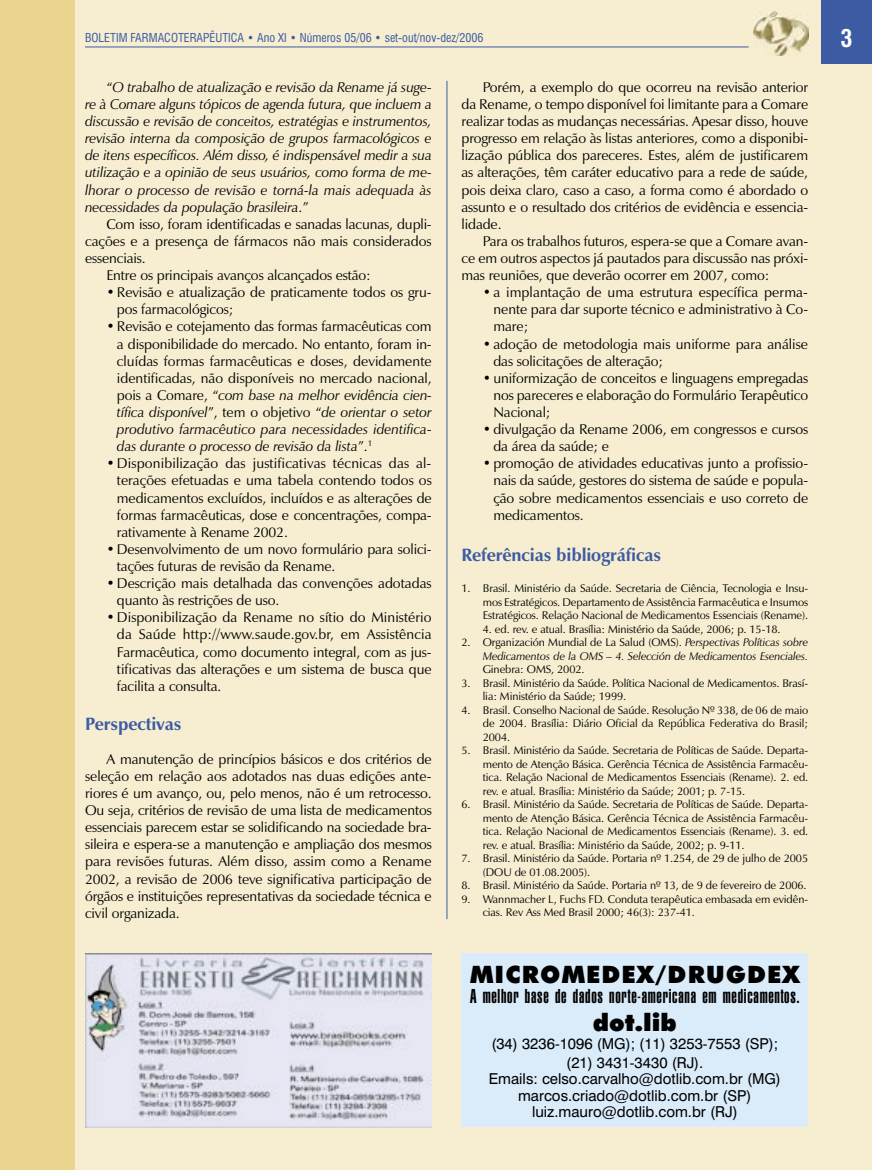
<style>
.page{position:relative;width:872px;height:1170px;background:#fff}
.page>*{position:absolute;margin:0;border:0;box-sizing:border-box;transform-origin:0 0}
.t1{font:900 24px "Futura BT";letter-spacing:.045em;color:#000}
.t2{font:700 condensed 24px "Swiss 721 BT";color:#fff}
.t3{font:900 extra-condensed 19.5px "Swiss 911 BT";letter-spacing:.04em;color:#000}
.t4{font:700 18px "Zapf Humanist 601 BT";letter-spacing:-.01em;color:#3c5ba3}
.t5{font:15px/16.5px "Swiss 721 BT";color:#000;text-align:center}
.t6{font:14.25px/17.1px "Zapf Humanist 601 BT";letter-spacing:-.01em;color:#000;text-align:justify}
.t7{font:italic 14.25px/17.1px "Zapf Humanist 601 BT";letter-spacing:-.01em;color:#000;text-align:justify}
.t8{font:condensed 12px "Swiss 721 BT";color:#3c5ba3}
.t9{font:11.25px/13.5px "Zapf Humanist 601 BT";letter-spacing:-.01em;color:#000;text-align:justify}
.t10{font:italic 11.25px/13.5px "Zapf Humanist 601 BT";letter-spacing:-.01em;color:#000;text-align:right}
.s1{font-style:normal}
.s2{font-style:italic}
</style>
<div class="page">
<div style="left:0;top:0;width:872px;height:1169px;background:#f7eed1"></div>
<hr style="left:85px;top:47px;width:663px;height:1px;background:#3c5ba3">
<img style="left:753px;top:12px;width:55px;height:43px">
<div style="left:0;top:0;width:74px;height:1169px;background:#e9d58e"></div>
<div style="left:821px;top:0;width:51px;height:64px;background:#3c5ba3"></div>
<hr style="left:446px;top:81px;width:1px;height:838px;background:#3c5ba3">
<img style="left:85px;top:953px;width:347px;height:174px">
<div style="left:461px;top:953px;width:347px;height:174px;background:#daebfa"></div>
<p class="t8" style="left:85px;top:30px;width:400px">BOLETIM FARMACOTERAPÊUTICA • Ano XI • Números 05/06 • set-out/nov-dez/2006</p>
<p class="t7" style="left:85px;top:78px;width:348px;text-indent:21px"><span class="s1">“</span>O trabalho de atualização e revisão da Rename já suge&shy;re à Comare alguns tópicos de agenda futura, que incluem a discussão e revisão de conceitos, estratégias e instrumentos, revisão interna da composição de grupos farmacológicos e de itens específicos. Além disso, é indispensável medir a sua utilização e a opinião de seus usuários, como forma de me&shy;lhorar o processo de revisão e torná-la mais adequada às necessidades da população brasileira<span class="s1">.”</span></p>
<p class="t6" style="left:106px;top:215px;width:327px">Com isso, foram identificadas e sanadas lacunas, dupli-</p>
<p class="t6" style="left:85px;top:232px;width:348px">cações e a presença de fármacos não mais considerados</p>
<p class="t6" style="left:85px;top:249px;width:62px">essenciais.</p>
<p class="t6" style="left:106px;top:267px;width:266px">Entre os principais avanços alcançados estão:</p>
<p class="t6" style="left:117px;top:284px;width:316px;text-indent:-11px">• Revisão e atualização de praticamente todos os gru&shy;pos farmacológicos;</p>
<p class="t6" style="left:117px;top:318px;width:316px;text-indent:-11px">• Revisão e cotejamento das formas farmacêuticas com a disponibilidade do mercado. No entanto, foram in&shy;cluídas formas farmacêuticas e doses, devidamente identificadas, não disponíveis no mercado nacional, pois a Comare, “<span class="s2">com base na melhor evidência cien&shy;tífica disponível</span>”, tem o objetivo “<span class="s2">de orientar o setor produtivo farmacêutico para necessidades identifica&shy;das durante o processo de revisão da lista</span>”.<sup>1</sup></p>
<p class="t6" style="left:117px;top:455px;width:316px;text-indent:-11px">• Disponibilização das justificativas técnicas das al&shy;terações efetuadas e uma tabela contendo todos os medicamentos excluídos, incluídos e as alterações de formas farmacêuticas, dose e concentrações, compa&shy;rativamente à Rename 2002.</p>
<p class="t6" style="left:117px;top:540px;width:316px;text-indent:-11px">• Desenvolvimento de um novo formulário para solici&shy;tações futuras de revisão da Rename.</p>
<p class="t6" style="left:117px;top:574px;width:316px;text-indent:-11px">• Descrição mais detalhada das convenções adotadas quanto às restrições de uso.</p>
<p class="t6" style="left:117px;top:609px;width:316px;text-indent:-11px">• Disponibilização da Rename no sítio do Ministério da Saúde http://www.saude.gov.br, em Assistência Farmacêutica, como documento integral, com as jus&shy;tificativas das alterações e um sistema de busca que facilita a consulta.</p>
<p class="t4" style="left:85px;top:712px;width:98px">Perspectivas</p>
<p class="t6" style="left:85px;top:750px;width:348px;text-indent:21px">A manutenção de princípios básicos e dos critérios de seleção em relação aos adotados nas duas edições ante&shy;riores é um avanço, ou, pelo menos, não é um retrocesso.<br>Ou seja, critérios de revisão de uma lista de medicamentos essenciais parecem estar se solidificando na sociedade bra&shy;sileira e espera-se a manutenção e ampliação dos mesmos para revisões futuras. Além disso, assim como a Rename 2002, a revisão de 2006 teve significativa participação de órgãos e instituições representativas da sociedade técnica e civil organizada.</p>
<p class="t6" style="left:461px;top:78px;width:348px;text-indent:21px">Porém, a exemplo do que ocorreu na revisão anterior da Rename, o tempo disponível foi limitante para a Comare realizar todas as mudanças necessárias. Apesar disso, houve progresso em relação às listas anteriores, como a disponibi&shy;lização pública dos pareceres. Estes, além de justificarem as alterações, têm caráter educativo para a rede de saúde, pois deixa claro, caso a caso, a forma como é abordado o assunto e o resultado dos critérios de evidência e essencia&shy;lidade.</p>
<p class="t6" style="left:461px;top:232px;width:348px;text-indent:21px">Para os trabalhos futuros, espera-se que a Comare avan&shy;ce em outros aspectos já pautados para discussão nas próxi&shy;mas reuniões, que deverão ocorrer em 2007, como:</p>
<p class="t6" style="left:493px;top:284px;width:316px;text-indent:-11px">• a implantação de uma estrutura específica perma&shy;nente para dar suporte técnico e administrativo à Co&shy;mare;</p>
<p class="t6" style="left:493px;top:335px;width:316px;text-indent:-11px">• adoção de metodologia mais uniforme para análise das solicitações de alteração;</p>
<p class="t6" style="left:493px;top:369px;width:316px;text-indent:-11px">• uniformização de conceitos e linguagens empregadas nos pareceres e elaboração do Formulário Terapêutico Nacional;</p>
<p class="t6" style="left:493px;top:420px;width:316px;text-indent:-11px">• divulgação da Rename 2006, em congressos e cursos da área da saúde; e</p>
<p class="t6" style="left:493px;top:455px;width:316px;text-indent:-11px">• promoção de atividades educativas junto a profissio&shy;nais da saúde, gestores do sistema de saúde e popula&shy;ção sobre medicamentos essenciais e uso correto de medicamentos.</p>
<p class="t4" style="left:461px;top:544px;width:201px">Referências bibliográficas</p>
<p class="t9" style="left:483px;top:581px;width:327px;text-indent:-21px">1. Brasil. Ministério da Saúde. Secretaria de Ciência, Tecnologia e Insu&shy;mos Estratégicos. Departamento de Assistência Farmacêutica e Insumos Estratégicos. Relação Nacional de Medicamentos Essenciais (Rename).</p>
<p class="t9" style="left:483px;top:622px;width:299px">4. ed. rev. e atual. Brasília: Ministério da Saúde, 2006; p. 15-18.</p>
<p class="t10" style="left:461px;top:635px;width:348px"><span class="s1">2. Organización Mundial de La Salud (OMS).</span> Perspectivas Políticas sobre<br>Medicamentos de la OMS – 4. Selección de Medicamentos Esenciales.</p>
<p class="t9" style="left:483px;top:662px;width:103px">Ginebra: OMS, 2002.</p>
<p class="t9" style="left:483px;top:676px;width:327px;text-indent:-21px">3. Brasil. Ministério da Saúde. Política Nacional de Medicamentos. Brasí&shy;lia: Ministério da Saúde; 1999.</p>
<p class="t9" style="left:483px;top:703px;width:327px;text-indent:-21px">4. Brasil. Conselho Nacional de Saúde. Resolução Nº 338, de 06 de maio de 2004. Brasília: Diário Oficial da República Federativa do Brasil; 2004.</p>
<p class="t9" style="left:483px;top:743px;width:327px;text-indent:-21px">5. Brasil. Ministério da Saúde. Secretaria de Políticas de Saúde. Departa&shy;mento de Atenção Básica. Gerência Técnica de Assistência Farmacêu&shy;tica. Relação Nacional de Medicamentos Essenciais (Rename). 2. ed. rev. e atual. Brasília: Ministério da Saúde; 2001; p. 7-15.</p>
<p class="t9" style="left:483px;top:797px;width:327px;text-indent:-21px">6. Brasil. Ministério da Saúde. Secretaria de Políticas de Saúde. Departa&shy;mento de Atenção Básica. Gerência Técnica de Assistência Farmacêu&shy;tica. Relação Nacional de Medicamentos Essenciais (Rename). 3. ed. rev. e atual. Brasília: Ministério da Saúde, 2002; p. 9-11.</p>
<p class="t9" style="left:483px;top:851px;width:327px;text-indent:-21px">7. Brasil. Ministério da Saúde. Portaria nº 1.254, de 29 de julho de 2005 (DOU de 01.08.2005).</p>
<p class="t9" style="left:461px;top:878px;width:347px">8. Brasil. Ministério da Saúde. Portaria nº 13, de 9 de fevereiro de 2006.</p>
<p class="t9" style="left:483px;top:892px;width:327px;text-indent:-21px">9. Wannmacher L, Fuchs FD. Conduta terapêutica embasada em evidên&shy;cias. Rev Ass Med Brasil 2000; 46(3): 237-41.</p>
<h1 class="t1" style="left:470px;top:959px;width:331px">MICROMEDEX/DRUGDEX</h1>
<h2 class="t3" style="left:470px;top:985px;width:331px">A melhor base de dados norte-americana em medicamentos.</h2>
<h1 class="t1" style="left:593px;top:1008px;width:85px">dot.lib</h1>
<p class="t5" style="left:491px;top:1034px;width:288px;line-height:18px">(34) 3236-1096 (MG); (11) 3253-7553 (SP); (21) 3431-3430 (RJ).</p>
<p class="t5" style="left:489px;top:1070px;width:294px">Emails: celso.carvalho@dotlib.com.br (MG) marcos.criado@dotlib.com.br (SP) luiz.mauro@dotlib.com.br (RJ)</p>
<h1 class="t2" style="left:840px;top:24px;width:13px">3</h1>
</div>
